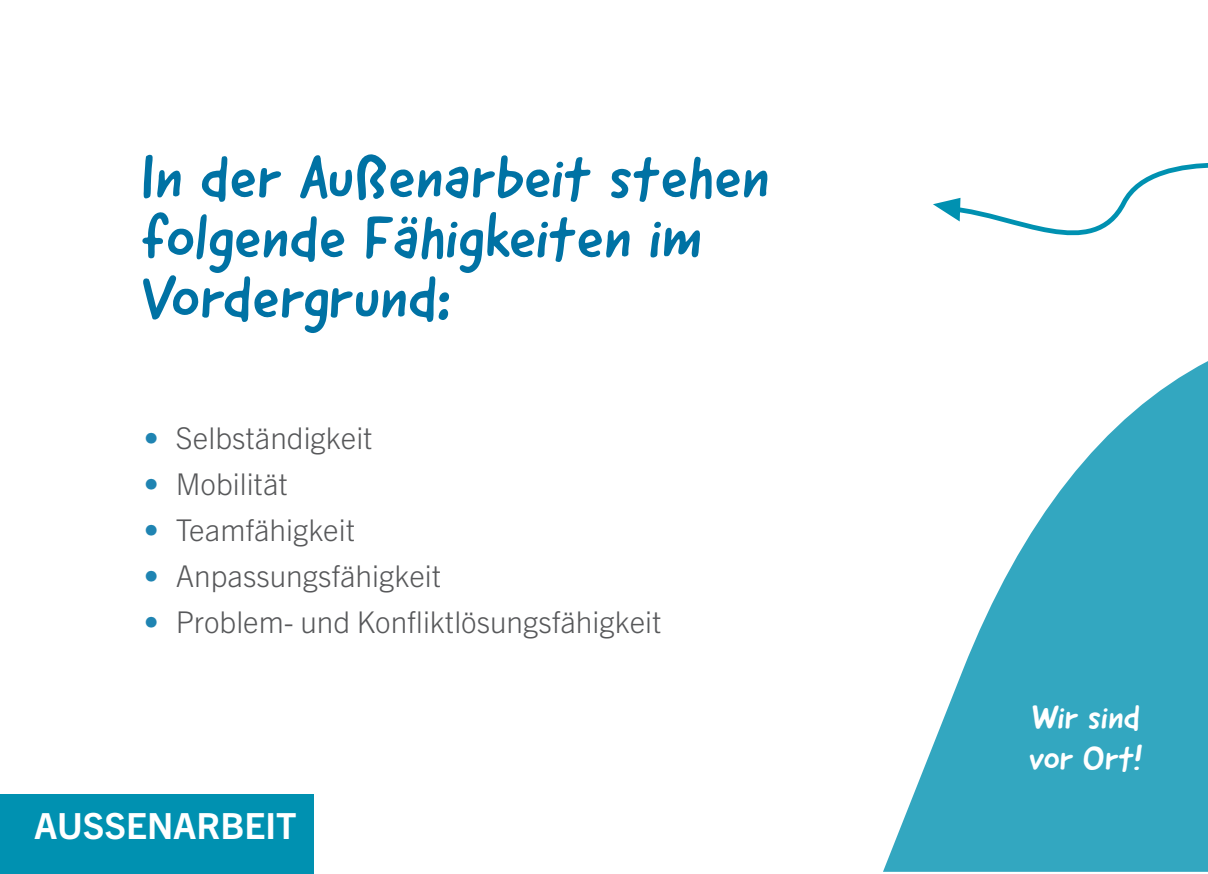
<style>
.page{position:relative;width:1208px;height:874px;background:#fff}
.page>*{position:absolute;margin:0;border:0;box-sizing:border-box;transform-origin:0 0}
.t1{font:60px/60px "Good Dog New";letter-spacing:.01em;color:#0072a4}
.t2{font:700 36px "Trade Gothic Next LT Pro";color:#fff}
.t3{font:34px/40.8px "Good Dog New";color:#fff}
.t4{font:300 30px "Trade Gothic Next LT Pro";color:#57585a}
.s1{font-weight:400;color:#1f84b2}
</style>
<div class="page">
<svg style="left:883px;top:361px;width:325px;height:510px;fill:#33a7c0"></svg>
<div style="left:0;top:794px;width:313px;height:79px;background:#0091b1"></div>
<svg style="left:933px;top:163px;width:275px;height:73px"></svg>
<h1 class="t1" style="left:142px;top:147px;width:629px">In der Außenarbeit stehen folgende Fähigkeiten im<br>Vordergrund:</h1>
<p class="t4" style="left:144px;top:417px;width:230px"><span class="s1">•</span> Selbständigkeit</p>
<p class="t4" style="left:144px;top:463px;width:146px"><span class="s1">•</span> Mobilität</p>
<p class="t4" style="left:144px;top:509px;width:213px"><span class="s1">•</span> Teamfähigkeit</p>
<p class="t4" style="left:144px;top:555px;width:299px"><span class="s1">•</span> Anpassungsfähigkeit</p>
<p class="t4" style="left:144px;top:601px;width:519px"><span class="s1">•</span> Problem- und Konfliktlösungsfähigkeit</p>
<p class="t2" style="left:34px;top:800px;width:264px">AUSSENARBEIT</p>
<p class="t3" style="left:1029px;top:696px;width:115px">Wir sind vor Ort!</p>
</div>
